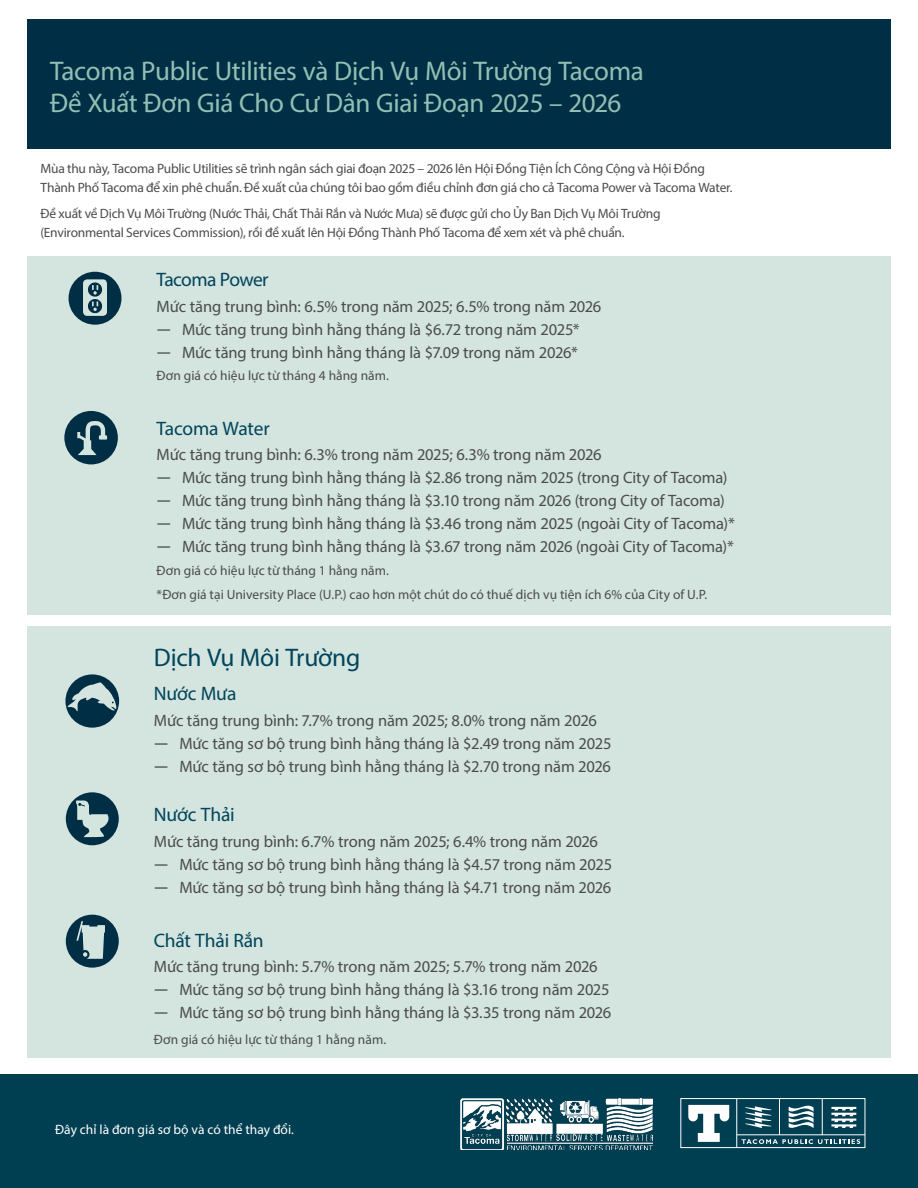
<style>
.page{position:relative;width:918px;height:1188px;background:#fff}
.page>*{position:absolute;margin:0;border:0;box-sizing:border-box;transform-origin:0 0}
.Headline{font:27px/32.4px "Myriad Pro";letter-spacing:-.01em;color:#94bfb4}
.Dash_Bullet{font:25.5px "Myriad Pro";letter-spacing:-.01em;color:#00455b}
.Dash_Bullet-2{font:19.5px "Myriad Pro";letter-spacing:-.01em;color:#00455b}
.Subhead_3{font:19.5px "Myriad Pro";letter-spacing:-.035em;color:#00455b}
.Dash_Bullet-3{font:16.5px "Myriad Pro";letter-spacing:-.005em;color:#4b4c4d}
._4__Body_Copy{font:16.5px "Myriad Pro";letter-spacing:-.005em;color:#4b4c4d}
._4__Body_Copy-2{font:13.5px/19.2px "Myriad Pro";letter-spacing:-.015em;color:#4b4c4d}
.Dash_Bullet-4{font:13.5px "Myriad Pro";color:#4b4c4d}
.Dash_Bullet-5{font:13.5px "Myriad Pro";color:#fff}
.s1{font-family:"Gotham"}
</style>
<div class="page">
<div style="left:27px;top:256px;width:864px;height:359px;background:#d4e4df"></div>
<div style="left:27px;top:626px;width:864px;height:432px;background:#d4e4df"></div>
<div style="left:0;top:1075px;width:918px;height:113px;background:#003e52"></div>
<div style="left:680px;top:1098px;width:185px;height:50px;border:1px solid #fff"></div>
<svg style="left:742px;top:1139px;width:118px;height:5px"></svg>
<hr style="left:737px;top:1134px;width:128px;height:1px;background:#fff">
<hr style="left:779px;top:1099px;width:1px;height:36px;background:#fff">
<hr style="left:822px;top:1099px;width:1px;height:36px;background:#fff">
<svg style="left:688px;top:1105px;width:41px;height:37px"></svg>
<svg style="left:789px;top:1105px;width:25px;height:23px"></svg>
<svg style="left:831px;top:1107px;width:25px;height:21px"></svg>
<svg style="left:745px;top:1106px;width:26px;height:22px"></svg>
<hr style="left:736px;top:1099px;width:1px;height:49px;background:#fff">
<img style="left:460px;top:1098px;width:192px;height:52px">
<div style="left:27px;top:19px;width:864px;height:129px;background:#002f45"></div>
<svg style="left:69px;top:272px;width:53px;height:53px"></svg>
<svg style="left:64px;top:411px;width:54px;height:53px"></svg>
<svg style="left:65px;top:674px;width:54px;height:54px"></svg>
<svg style="left:66px;top:792px;width:53px;height:53px"></svg>
<svg style="left:66px;top:915px;width:53px;height:53px"></svg>
<p class="Headline" style="left:50px;top:54px;width:595px">Tacoma Public Utilities và Dịch Vụ Môi Trường Tacoma<br>Đề Xuất Đơn Giá Cho Cư Dân Giai Đoạn 2025 – 2026</p>
<p class="_4__Body_Copy-2" style="left:40px;top:158px;width:694px">Mùa thu này, Tacoma Public Utilities sẽ trình ngân sách giai đoạn 2025 – 2026 lên Hội Đồng Tiện Ích Công Cộng và Hội Đồng<br>Thành Phố Tacoma để xin phê chuẩn. Đề xuất của chúng tôi bao gồm điều chỉnh đơn giá cho cả Tacoma Power và Tacoma Water.</p>
<p class="_4__Body_Copy-2" style="left:40px;top:203px;width:622px">Đề xuất về Dịch Vụ Môi Trường (Nước Thải, Chất Thải Rắn và Nước Mưa) sẽ được gửi cho Ủy Ban Dịch Vụ Môi Trường (Environmental Services Commission), rồi đề xuất lên Hội Đồng Thành Phố Tacoma để xem xét và phê chuẩn.</p>
<p class="Subhead_3" style="left:157px;top:267px;width:114px">Tacoma Power</p>
<p class="_4__Body_Copy" style="left:157px;top:296px;width:446px">Mức tăng trung bình: 6.5% trong năm 2025; 6.5% trong năm 2026</p>
<p class="Dash_Bullet-3" style="left:157px;top:319px;width:425px"><span class="s1">—</span> Mức tăng trung bình hằng tháng là $6.72 trong năm 2025*</p>
<p class="Dash_Bullet-3" style="left:157px;top:342px;width:423px"><span class="s1">—</span> Mức tăng trung bình hằng tháng là $7.09 trong năm 2026*</p>
<p class="Dash_Bullet-4" style="left:157px;top:367px;width:234px">Đơn giá có hiệu lực từ tháng 4 hằng năm.</p>
<p class="Dash_Bullet-2" style="left:157px;top:416px;width:115px">Tacoma Water</p>
<p class="Dash_Bullet-3" style="left:157px;top:445px;width:447px">Mức tăng trung bình: 6.3% trong năm 2025; 6.3% trong năm 2026</p>
<p class="Dash_Bullet-3" style="left:157px;top:468px;width:572px"><span class="s1">—</span> Mức tăng trung bình hằng tháng là $2.86 trong năm 2025 (trong City of Tacoma)</p>
<p class="Dash_Bullet-3" style="left:157px;top:491px;width:570px"><span class="s1">—</span> Mức tăng trung bình hằng tháng là $3.10 trong năm 2026 (trong City of Tacoma)</p>
<p class="Dash_Bullet-3" style="left:157px;top:514px;width:580px"><span class="s1">—</span> Mức tăng trung bình hằng tháng là $3.46 trong năm 2025 (ngoài City of Tacoma)*</p>
<p class="Dash_Bullet-3" style="left:157px;top:537px;width:579px"><span class="s1">—</span> Mức tăng trung bình hằng tháng là $3.67 trong năm 2026 (ngoài City of Tacoma)*</p>
<p class="Dash_Bullet-4" style="left:157px;top:562px;width:234px">Đơn giá có hiệu lực từ tháng 1 hằng năm.</p>
<p class="Dash_Bullet-4" style="left:157px;top:587px;width:552px">*Đơn giá tại University Place (U.P.) cao hơn một chút do có thuế dịch vụ tiện ích 6% của City of U.P.</p>
<p class="Dash_Bullet" style="left:154px;top:642px;width:208px">Dịch Vụ Môi Trường</p>
<p class="Dash_Bullet-2" style="left:154px;top:681px;width:84px">Nước Mưa</p>
<p class="Dash_Bullet-3" style="left:154px;top:710px;width:444px">Mức tăng trung bình: 7.7% trong năm 2025; 8.0% trong năm 2026</p>
<p class="Dash_Bullet-3" style="left:154px;top:733px;width:459px"><span class="s1">—</span> Mức tăng sơ bộ trung bình hằng tháng là $2.49 trong năm 2025</p>
<p class="Dash_Bullet-3" style="left:154px;top:756px;width:459px"><span class="s1">—</span> Mức tăng sơ bộ trung bình hằng tháng là $2.70 trong năm 2026</p>
<p class="Dash_Bullet-2" style="left:154px;top:802px;width:82px">Nước Thải</p>
<p class="Dash_Bullet-3" style="left:154px;top:831px;width:446px">Mức tăng trung bình: 6.7% trong năm 2025; 6.4% trong năm 2026</p>
<p class="Dash_Bullet-3" style="left:154px;top:854px;width:460px"><span class="s1">—</span> Mức tăng sơ bộ trung bình hằng tháng là $4.57 trong năm 2025</p>
<p class="Dash_Bullet-3" style="left:154px;top:877px;width:459px"><span class="s1">—</span> Mức tăng sơ bộ trung bình hằng tháng là $4.71 trong năm 2026</p>
<p class="Dash_Bullet-2" style="left:154px;top:928px;width:111px">Chất Thải Rắn</p>
<p class="Dash_Bullet-3" style="left:154px;top:957px;width:445px">Mức tăng trung bình: 5.7% trong năm 2025; 5.7% trong năm 2026</p>
<p class="Dash_Bullet-3" style="left:154px;top:980px;width:457px"><span class="s1">—</span> Mức tăng sơ bộ trung bình hằng tháng là $3.16 trong năm 2025</p>
<p class="Dash_Bullet-3" style="left:154px;top:1003px;width:459px"><span class="s1">—</span> Mức tăng sơ bộ trung bình hằng tháng là $3.35 trong năm 2026</p>
<p class="Dash_Bullet-4" style="left:154px;top:1031px;width:234px">Đơn giá có hiệu lực từ tháng 1 hằng năm.</p>
<p class="Dash_Bullet-5" style="left:55px;top:1121px;width:240px">Đây chỉ là đơn giá sơ bộ và có thể thay đổi.</p>
</div>
